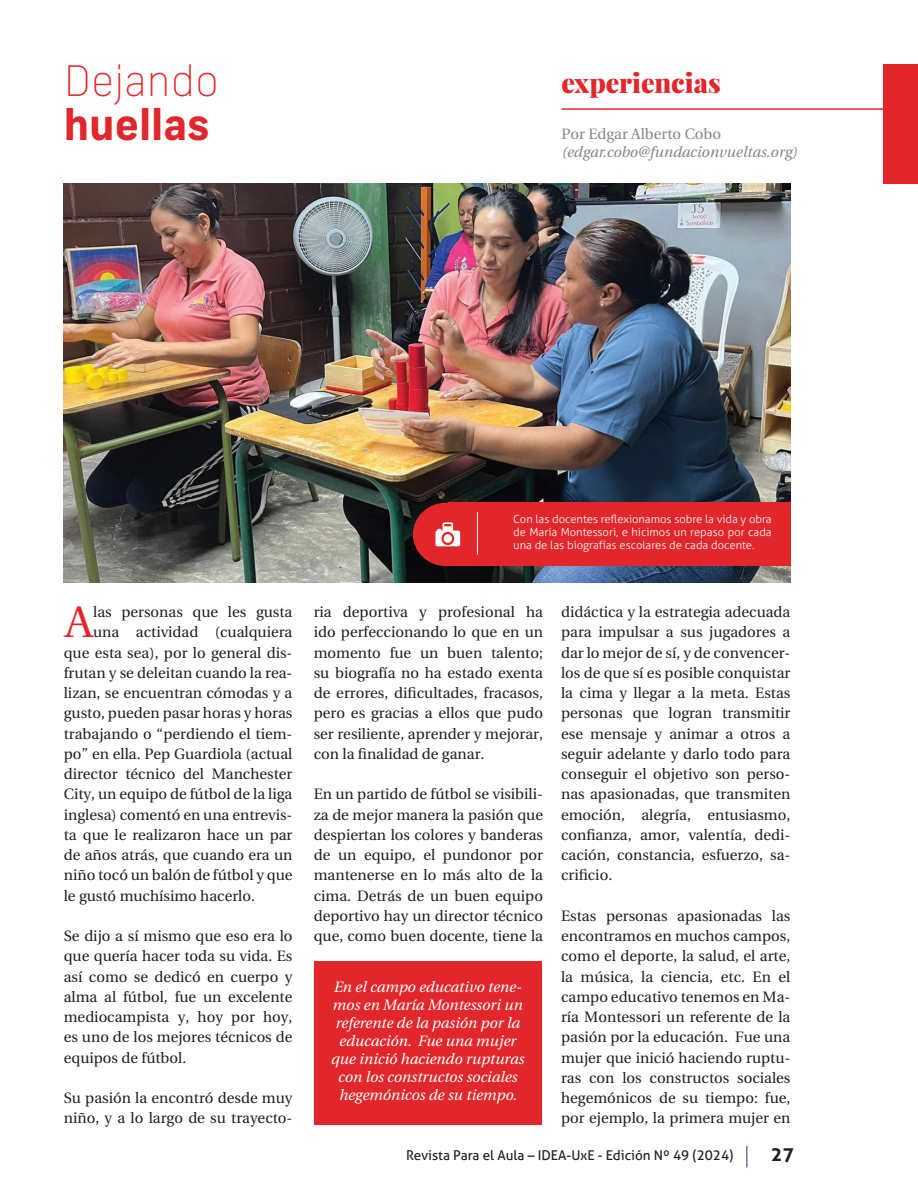
<style>
.page{position:relative;width:918px;height:1188px;background:#fff}
.page>*{position:absolute;margin:0;border:0;box-sizing:border-box;transform-origin:0 0}
.t1{font:44.25px "Linguistics Pro";color:#e1272b}
.t2{font:100 42px "New Frank";color:#e1272b}
.t3{font:700 42px "New Frank";color:#e1272b}
.t4{font:900 27px "Playfair Display";color:#e1272b}
.t5{font:700 19.5px "Aller";color:#231f20}
.t6{font:15px/20.2px "Linguistics Pro";color:#231f20;text-align:justify}
.t7{font:italic 15px/18px "Linguistics Pro";color:#fff;text-align:center}
.t8{font:italic 15px "Linguistics Pro";color:#868686}
.t9{font:15px "Linguistics Pro";color:#868686}
.t10{font:13.5px "Aller";color:#231f20}
.t11{font:300 11.25px/12.9px "Aller";color:#fff;text-align:justify}
</style>
<div class="page">
<svg style="left:747px;top:1146px;width:1px;height:21px"></svg>
<hr style="left:561px;top:108px;width:323px;height:2px;background:#e1272b">
<div style="left:884px;top:64px;width:34px;height:119px;background:#e1272b"></div>
<img style="left:64px;top:183px;width:726px;height:400px">
<div style="left:315px;top:961px;width:227px;height:163px;background:#e1272b"></div>
<div style="left:413px;top:503px;width:66px;height:63px;background:#e1272b;border-radius:50%"></div>
<div style="left:448px;top:503px;width:342px;height:63px;background:#e1272b"></div>
<svg style="left:436px;top:522px;width:24px;height:24px"></svg>
<div style="left:444px;top:534px;width:8px;height:9px;background:#fff;border-radius:50%"></div>
<hr style="left:477px;top:512px;width:1px;height:43px;background:#fff">
<h2 class="t2" style="left:64px;top:56px;width:157px">Dejando</h2>
<h2 class="t3" style="left:64px;top:97px;width:147px">huellas</h2>
<h3 class="t4" style="left:561px;top:66px;width:161px">experiencias</h3>
<p class="t9" style="left:561px;top:123px;width:161px">Por Edgar Alberto Cobo</p>
<p class="t8" style="left:561px;top:141px;width:237px">(edgar.cobo@fundacionvueltas.org)</p>
<p class="t11" style="left:513px;top:513px;width:260px">Con las docentes reflexionamos sobre la vida y obra de María Montessori, e hicimos un repaso por cada una de las biografías escolares de cada docente.</p>
<h1 class="t1" style="left:65px;top:588px;width:30px">A</h1>
<p class="t6" style="left:93px;top:602px;width:201px">las personas que les gusta</p>
<p class="t6" style="left:93px;top:622px;width:201px">una actividad (cualquiera</p>
<p class="t6" style="left:64px;top:643px;width:230px">que esta sea), por lo general dis-</p>
<p class="t6" style="left:64px;top:663px;width:230px">frutan y se deleitan cuando la rea-</p>
<p class="t6" style="left:64px;top:683px;width:230px">lizan, se encuentran cómodas y a</p>
<p class="t6" style="left:64px;top:703px;width:230px">gusto, pueden pasar horas y horas</p>
<p class="t6" style="left:64px;top:724px;width:230px">trabajando o “perdiendo el tiem-</p>
<p class="t6" style="left:64px;top:744px;width:230px">po” en ella. Pep Guardiola (actual</p>
<p class="t6" style="left:64px;top:764px;width:230px">director técnico del Manchester</p>
<p class="t6" style="left:64px;top:784px;width:230px">City, un equipo de fútbol de la liga</p>
<p class="t6" style="left:64px;top:805px;width:230px">inglesa) comentó en una entrevis-</p>
<p class="t6" style="left:64px;top:825px;width:230px">ta que le realizaron hace un par</p>
<p class="t6" style="left:64px;top:845px;width:230px">de años atrás, que cuando era un</p>
<p class="t6" style="left:64px;top:865px;width:230px">niño tocó un balón de fútbol y que</p>
<p class="t6" style="left:64px;top:886px;width:193px">le gustó muchísimo hacerlo.</p>
<p class="t6" style="left:64px;top:926px;width:230px">Se dijo a sí mismo que eso era lo que quería hacer toda su vida. Es así como se dedicó en cuerpo y alma al fútbol, fue un excelente mediocampista y, hoy por hoy, es uno de los mejores técnicos de equipos de fútbol.</p>
<p class="t6" style="left:64px;top:1088px;width:230px">Su pasión la encontró desde muy niño, y a lo largo de su trayecto-</p>
<p class="t6" style="left:314px;top:602px;width:231px">ria deportiva y profesional ha ido perfeccionando lo que en un momento fue un buen talento; su biografía no ha estado exenta de errores, dificultades, fracasos, pero es gracias a ellos que pudo ser resiliente, aprender y mejorar, con la finalidad de ganar.</p>
<p class="t6" style="left:314px;top:784px;width:231px">En un partido de fútbol se visibili&shy;za de mejor manera la pasión que despiertan los colores y banderas de un equipo, el pundonor por mantenerse en lo más alto de la cima. Detrás de un buen equipo deportivo hay un director técnico que, como buen docente, tiene la</p>
<p class="t7" style="left:331px;top:977px;width:195px">En el campo educativo tene&shy;mos en María Montessori un referente de la pasión por la educación. Fue una mujer que inició haciendo rupturas con los constructos sociales hegemónicos de su tiempo.</p>
<p class="t6" style="left:561px;top:602px;width:231px">didáctica y la estrategia adecuada para impulsar a sus jugadores a dar lo mejor de sí, y de convencer&shy;los de que sí es posible conquistar la cima y llegar a la meta. Estas personas que logran transmitir ese mensaje y animar a otros a seguir adelante y darlo todo para conseguir el objetivo son perso&shy;nas apasionadas, que transmiten emoción, alegría, entusiasmo, confianza, amor, valentía, dedi&shy;cación, constancia, esfuerzo, sa&shy;crificio.</p>
<p class="t6" style="left:561px;top:906px;width:231px">Estas personas apasionadas las encontramos en muchos campos, como el deporte, la salud, el arte, la música, la ciencia, etc. En el campo educativo tenemos en Ma&shy;ría Montessori un referente de la pasión por la educación. Fue una mujer que inició haciendo ruptu&shy;ras con los constructos sociales hegemónicos de su tiempo: fue, por ejemplo, la primera mujer en</p>
<p class="t10" style="left:406px;top:1147px;width:329px">Revista Para el Aula – IDEA-UxE - Edición Nº 49 (2024)</p>
<h3 class="t5" style="left:771px;top:1143px;width:25px">27</h3>
</div>
